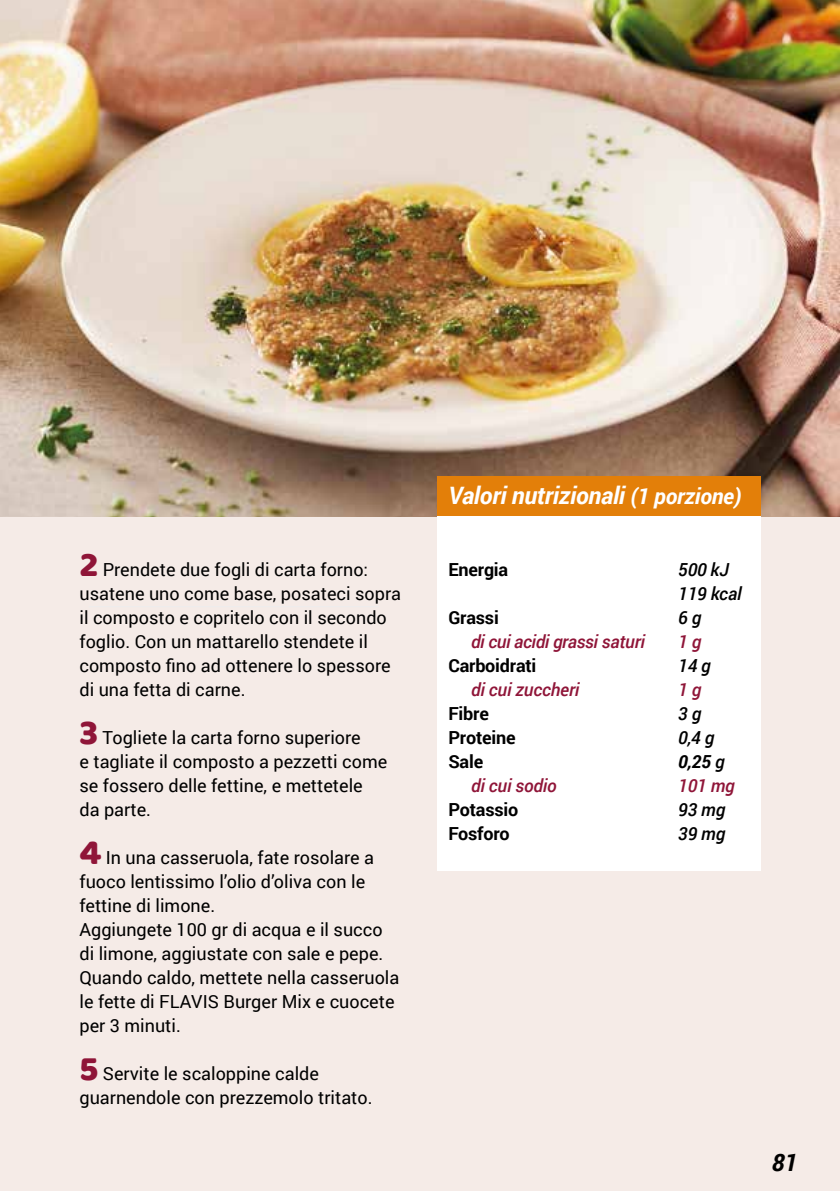
<style>
.page{position:relative;width:840px;height:1191px;background:#fff}
.page>*{position:absolute;margin:0;border:0;box-sizing:border-box;transform-origin:0 0}
.t1{font:italic 700 24px "Roboto";letter-spacing:-.01em;color:#fff}
.t2{font:italic 700 24px "Roboto";color:#000}
.t3{font:18px/24px "Roboto";color:#000}
.t4{font:700 18px "Roboto";letter-spacing:-.01em;color:#000}
.t5{font:italic 500 18px "Roboto";letter-spacing:-.01em;color:#8f1538}
.t6{font:italic 500 18px/24px "Roboto";letter-spacing:-.01em;color:#000}
.t7{font:italic 700 18px "Roboto";color:#000}
.s1{font-family:"Baloo Thambi";font-size:36px;color:#8f1538}
.s2{font-size:22px}
.s3{font-weight:500}
</style>
<div class="page">
<div style="left:0;top:516px;width:839px;height:675px;background:#f5ebe7"></div>
<img style="left:0;top:0;width:839px;height:516px">
<div style="left:437px;top:502px;width:323px;height:368px;background:#fff"></div>
<div style="left:437px;top:476px;width:323px;height:40px;background:#e37f09"></div>
<hr style="left:89px;top:606px;width:289px;height:1px;background:#ededed">
<p class="t3" style="left:79px;top:557px;width:323px"><span class="s1">2</span> Prendete due fogli di carta forno: usatene uno come base, posateci sopra il composto e copritelo con il secondo foglio. Con un mattarello stendete il composto fino ad ottenere lo spessore di una fetta di carne.</p>
<p class="t3" style="left:79px;top:725px;width:309px"><span class="s1">3</span> Togliete la carta forno superiore<br>e tagliate il composto a pezzetti come se fossero delle fettine, e mettetele da parte.</p>
<p class="t3" style="left:79px;top:845px;width:321px"><span class="s1">4</span> In una casseruola, fate rosolare a fuoco lentissimo l’olio d’oliva con le fettine di limone.<br>Aggiungete 100 gr di acqua e il succo di limone, aggiustate con sale e pepe.<br>Quando caldo, mettete nella casseruola le fette di FLAVIS Burger Mix e cuocete per 3 minuti.</p>
<p class="t3" style="left:79px;top:1061px;width:294px"><span class="s1">5</span> Servite le scaloppine calde guarnendole con prezzemolo tritato.</p>
<h1 class="t1" style="left:448px;top:479px;width:294px">Valori nutrizionali <span class="s2">(1 porzione)</span></h1>
<p class="t4" style="left:448px;top:557px;width:61px">Energia</p>
<p class="t6" style="left:677px;top:557px;width:65px">500 kJ<br>119 kcal</p>
<p class="t4" style="left:448px;top:605px;width:52px">Grassi</p>
<p class="t6" style="left:677px;top:605px;width:25px">6 g</p>
<p class="t5" style="left:471px;top:629px;width:175px">di cui acidi grassi saturi</p>
<p class="t5" style="left:677px;top:629px;width:25px">1 g</p>
<p class="t4" style="left:448px;top:653px;width:89px">Carboidrati</p>
<p class="t6" style="left:677px;top:653px;width:34px">14 g</p>
<p class="t5" style="left:471px;top:677px;width:110px">di cui zuccheri</p>
<p class="t5" style="left:677px;top:677px;width:25px">1 g</p>
<p class="t4" style="left:448px;top:701px;width:42px">Fibre</p>
<p class="t6" style="left:677px;top:701px;width:25px">3 g</p>
<p class="t4" style="left:448px;top:725px;width:69px">Proteine</p>
<p class="t6" style="left:677px;top:725px;width:38px">0,4 g</p>
<p class="t4" style="left:448px;top:749px;width:36px">Sale</p>
<p class="t7" style="left:677px;top:749px;width:48px">0,25 <span class="s3">g</span></p>
<p class="t5" style="left:471px;top:773px;width:87px">di cui sodio</p>
<p class="t5" style="left:677px;top:773px;width:58px">101 mg</p>
<p class="t4" style="left:448px;top:797px;width:71px">Potassio</p>
<p class="t6" style="left:677px;top:797px;width:49px">93 mg</p>
<p class="t4" style="left:448px;top:821px;width:63px">Fosforo</p>
<p class="t6" style="left:677px;top:821px;width:49px">39 mg</p>
<h1 class="t2" style="left:771px;top:1145px;width:27px">81</h1>
</div>
